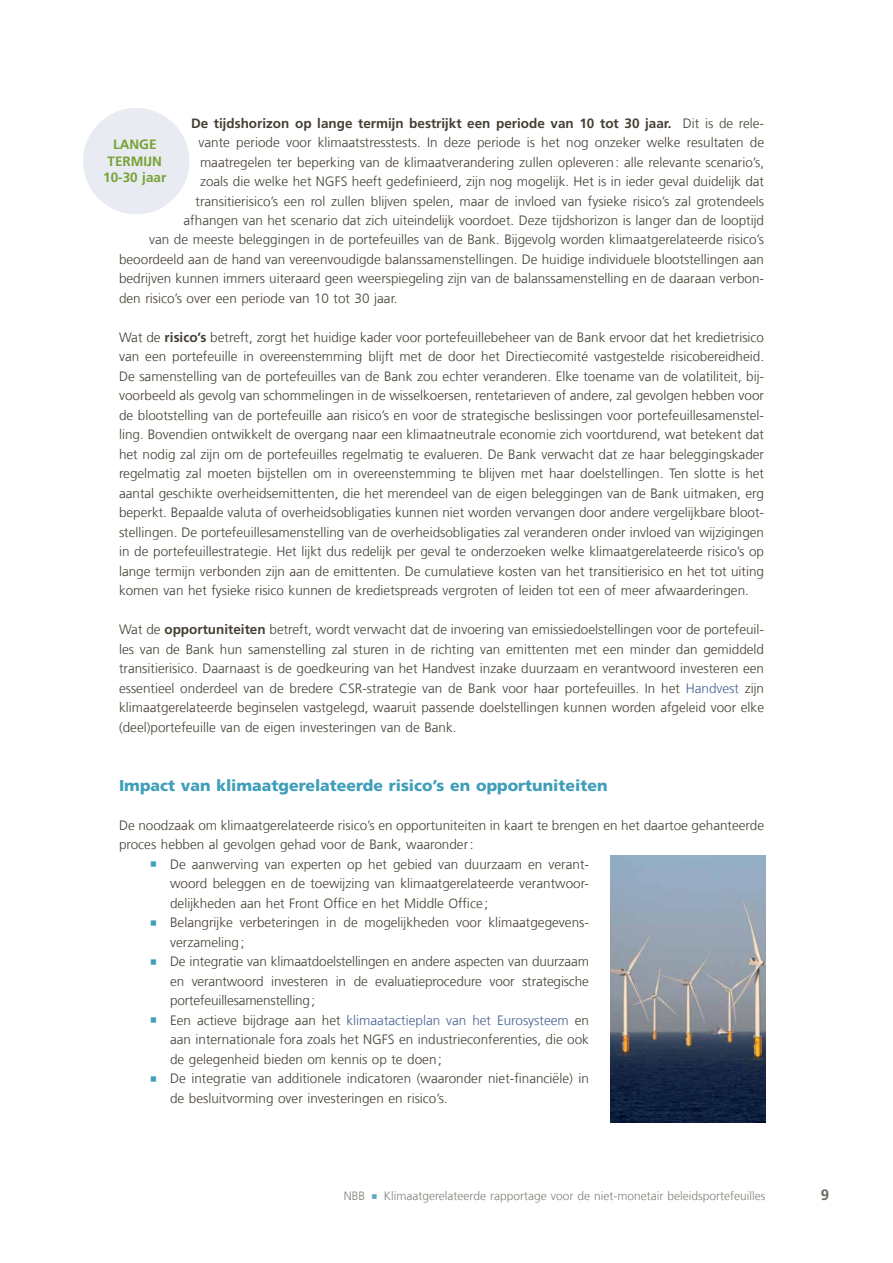
<style>
.page{position:relative;width:893px;height:1263px;background:#fff}
.page>*{position:absolute;margin:0;border:0;box-sizing:border-box;transform-origin:0 0}
.t1{font:900 15.75px "Frutiger LT Com";color:#3f9eb9}
.t2{font:700 15px "Frutiger LT Com";color:#6d6a63}
.t3{font:300 13.5px/19.5px "Frutiger LT Com";color:#454034;text-align:justify}
.t4{font:700 13.5px "Frutiger LT Com";color:#454034}
.t5{font:700 13.5px/16.5px "Frutiger LT Com";color:#76a236;text-align:center}
.t6{font:300 12px "Frutiger LT Com";color:#81807a}
.s1{font-weight:300}
.s2{font-weight:700}
.s3{color:#476293}
.s4{color:#3f9eb9}
.s5{color:#5ea9c1}
</style>
<div class="page">
<img style="left:610px;top:855px;width:155px;height:267px">
<div style="left:83px;top:108px;width:106px;height:106px;background:#e8ebf1;border-radius:50%"></div>
<p class="t4" style="left:191px;top:115px;width:575px">De tijdshorizon op lange termijn bestrijkt een periode van 10 tot 30 jaar. <span class="s1">Dit is de rele-</span></p>
<p class="t3" style="left:199px;top:132px;width:567px">vante periode voor klimaatstresstests. In deze periode is het nog onzeker welke resultaten de</p>
<p class="t3" style="left:200px;top:152px;width:566px">maatregelen ter beperking van de klimaatverandering zullen opleveren: alle relevante scenario’s,</p>
<p class="t3" style="left:200px;top:171px;width:566px">zoals die welke het NGFS heeft gedefinieerd, zijn nog mogelijk. Het is in ieder geval duidelijk dat</p>
<p class="t3" style="left:196px;top:191px;width:570px">transitierisico’s een rol zullen blijven spelen, maar de invloed van fysieke risico’s zal grotendeels</p>
<p class="t3" style="left:184px;top:210px;width:582px">afhangen van het scenario dat zich uiteindelijk voordoet. Deze tijdshorizon is langer dan de looptijd</p>
<p class="t3" style="left:149px;top:230px;width:617px">van de meeste beleggingen in de portefeuilles van de Bank. Bijgevolg worden klimaatgerelateerde risico’s</p>
<p class="t3" style="left:119px;top:249px;width:647px">beoordeeld aan de hand van vereenvoudigde balanssamenstellingen. De huidige individuele blootstellingen aan</p>
<p class="t3" style="left:119px;top:269px;width:647px">bedrijven kunnen immers uiteraard geen weerspiegeling zijn van de balanssamenstelling en de daaraan verbon-</p>
<p class="t3" style="left:119px;top:288px;width:280px">den risico’s over een periode van 10 tot 30 jaar.</p>
<p class="t3" style="left:119px;top:327px;width:647px">Wat de <span class="s2">risico’s</span> betreft, zorgt het huidige kader voor portefeuillebeheer van de Bank ervoor dat het kredietrisico van een portefeuille in overeenstemming blijft met de door het Directiecomité vastgestelde risicobereidheid.<br>De samenstelling van de portefeuilles van de Bank zou echter veranderen. Elke toename van de volatiliteit, bij&shy;voorbeeld als gevolg van schommelingen in de wisselkoersen, rentetarieven of andere, zal gevolgen hebben voor de blootstelling van de portefeuille aan risico’s en voor de strategische beslissingen voor portefeuillesamenstel&shy;ling. Bovendien ontwikkelt de overgang naar een klimaatneutrale economie zich voortdurend, wat betekent dat het nodig zal zijn om de portefeuilles regelmatig te evalueren. De Bank verwacht dat ze haar beleggingskader regelmatig zal moeten bijstellen om in overeenstemming te blijven met haar doelstellingen. Ten slotte is het aantal geschikte overheidsemittenten, die het merendeel van de eigen beleggingen van de Bank uitmaken, erg beperkt. Bepaalde valuta of overheidsobligaties kunnen niet worden vervangen door andere vergelijkbare bloot&shy;stellingen. De portefeuillesamenstelling van de overheidsobligaties zal veranderen onder invloed van wijzigingen in de portefeuillestrategie. Het lijkt dus redelijk per geval te onderzoeken welke klimaatgerelateerde risico’s op lange termijn verbonden zijn aan de emittenten. De cumulatieve kosten van het transitierisico en het tot uiting komen van het fysieke risico kunnen de kredietspreads vergroten of leiden tot een of meer afwaarderingen.</p>
<p class="t3" style="left:119px;top:620px;width:647px">Wat de <span class="s2">opportuniteiten</span> betreft, wordt verwacht dat de invoering van emissiedoelstellingen voor de portefeuil&shy;les van de Bank hun samenstelling zal sturen in de richting van emittenten met een minder dan gemiddeld transitierisico. Daarnaast is de goedkeuring van het Handvest inzake duurzaam en verantwoord investeren een essentieel onderdeel van de bredere CSR-strategie van de Bank voor haar portefeuilles. In het <span class="s3">Handvest</span> zijn klimaatgerelateerde beginselen vastgelegd, waaruit passende doelstellingen kunnen worden afgeleid voor elke (deel)portefeuille van de eigen investeringen van de Bank.</p>
<p class="t5" style="left:103px;top:136px;width:65px">LANGE<br>TERMIJN<br>10-30 jaar</p>
<p class="t1" style="left:119px;top:775px;width:490px">Impact van klimaatgerelateerde risico’s en opportuniteiten</p>
<p class="t3" style="left:119px;top:815px;width:647px">De noodzaak om klimaatgerelateerde risico’s en opportuniteiten in kaart te brengen en het daartoe gehanteerde proces hebben al gevolgen gehad voor de Bank, waaronder:</p>
<p class="t3" style="left:170px;top:854px;width:420px;text-indent:-20px"><span class="s4">○</span> De aanwerving van experten op het gebied van duurzaam en verant&shy;woord beleggen en de toewijzing van klimaatgerelateerde verantwoor&shy;delijkheden aan het Front Office en het Middle Office ;</p>
<p class="t3" style="left:170px;top:912px;width:420px;text-indent:-20px"><span class="s4">○</span> Belangrijke verbeteringen in de mogelijkheden voor klimaatgegevens&shy;verzameling;</p>
<p class="t3" style="left:170px;top:951px;width:420px;text-indent:-20px"><span class="s4">○</span> De integratie van klimaatdoelstellingen en andere aspecten van duurzaam en verantwoord investeren in de evaluatieprocedure voor strategische portefeuillesamenstelling;</p>
<p class="t3" style="left:170px;top:1010px;width:420px;text-indent:-20px"><span class="s4">○</span> Een actieve bijdrage aan het <span class="s3">klimaatactieplan van het Eurosysteem</span> en aan internationale fora zoals het NGFS en industrieconferenties, die ook de gelegenheid bieden om kennis op te doen;</p>
<p class="t3" style="left:170px;top:1068px;width:420px;text-indent:-20px"><span class="s4">○</span> De integratie van additionele indicatoren (waaronder niet-financiële) in de besluitvorming over investeringen en risico’s.</p>
<p class="t6" style="left:344px;top:1188px;width:423px">NBB <span class="s5">○</span> Klimaatgerelateerde rapportage voor de niet-monetair beleidsportefeuilles</p>
<p class="t2" style="left:821px;top:1186px;width:10px">9</p>
</div>
